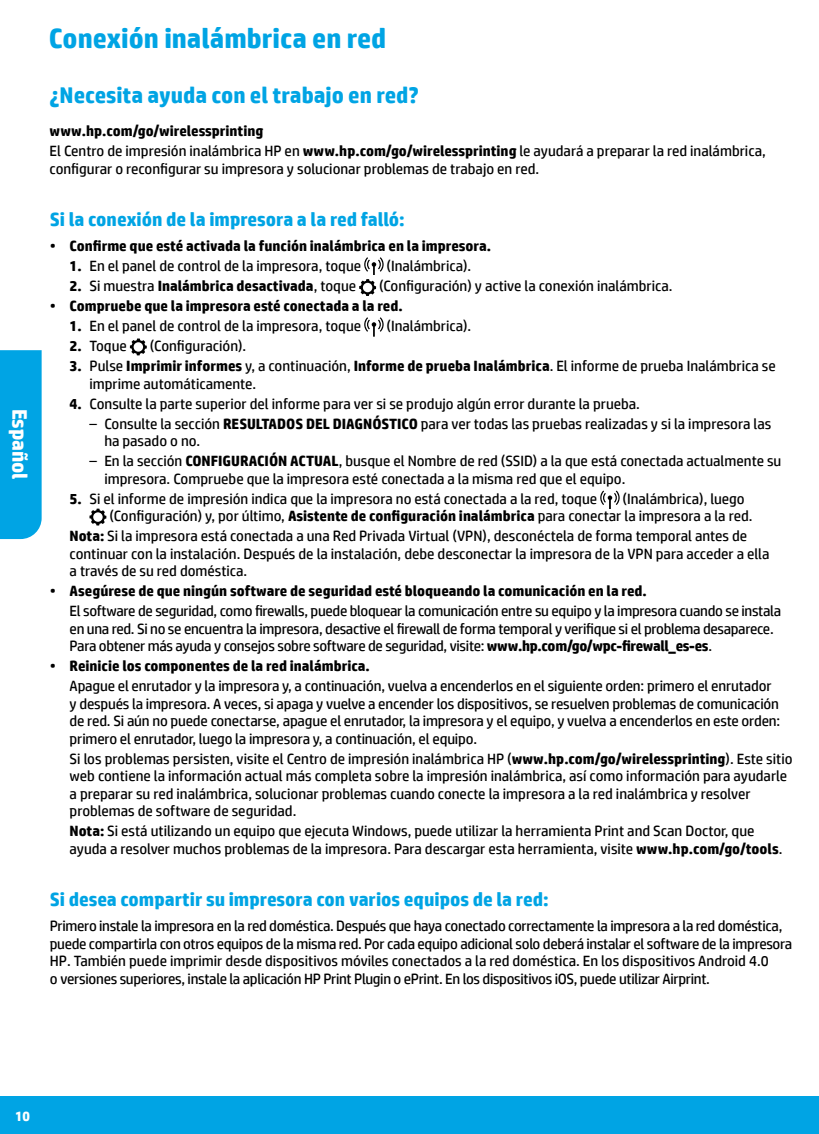
<style>
.page{position:relative;width:819px;height:1134px;background:#fff}
.page>*{position:absolute;margin:0;border:0;box-sizing:border-box;transform-origin:0 0}
.t1{font:700 28px "HP Simplified";color:#00a4e4}
.t2{font:700 22.75px "HP Simplified";color:#00a4e4}
.t3{font:700 21px "HP Simplified";color:#fff}
.t4{font:700 19.25px "HP Simplified";color:#00a4e4}
.t5{font:14.88px/17.5px "HP Simplified";color:#000}
.t6{font:14.88px/17.5px "HP Simplified";letter-spacing:-.02em;color:#000}
.t7{font:700 14.88px "HP Simplified";color:#000}
.t8{font:700 14px "HP Simplified";color:#fff}
.s1{font-weight:700}
.s2{font-weight:400}
</style>
<div class="page">
<div style="left:0;top:1096px;width:819px;height:38px;background:#00a4e4"></div>
<div style="left:0;top:350px;width:42px;height:189px;background:#00a4e4"></div>
<svg style="left:359px;top:257px;width:25px;height:39px"></svg>
<svg style="left:364px;top:317px;width:20px;height:20px"></svg>
<svg style="left:130px;top:339px;width:17px;height:16px"></svg>
<svg style="left:600px;top:491px;width:20px;height:17px"></svg>
<svg style="left:89px;top:509px;width:17px;height:17px"></svg>
<h3 class="t3" style="left:33px;top:409px;width:73px;rotate:90deg">Español</h3>
<h1 class="t1" style="left:49px;top:20px;width:339px">Conexión inalámbrica en red</h1>
<h2 class="t2" style="left:50px;top:80px;width:371px">¿Necesita ayuda con el trabajo en red?</h2>
<p class="t5" style="left:50px;top:121px;width:718px;line-height:19.9px"><span class="s1">www.hp.com/go/wirelessprinting<br></span>El Centro de impresión inalámbrica HP en <span class="s1">www.hp.com/go/wirelessprinting</span> le ayudará a preparar la red inalámbrica,</p>
<p class="t5" style="left:50px;top:159px;width:491px">configurar o reconfigurar su impresora y solucionar problemas de trabajo en red.</p>
<p class="t4" style="left:50px;top:207px;width:357px">Si la conexión de la impresora a la red falló:</p>
<p class="t7" style="left:50px;top:236px;width:443px"><span class="s2">•</span> Confirme que esté activada la función inalámbrica en la impresora.</p>
<p class="t5" style="left:70px;top:257px;width:293px"><span class="s1">1.</span> En el panel de control de la impresora, toque</p>
<p class="t5" style="left:387px;top:257px;width:86px">(Inalámbrica).</p>
<p class="t7" style="left:70px;top:276px;width:288px">2. <span class="s2">Si muestra</span> Inalámbrica desactivada<span class="s2">, toque</span></p>
<p class="t5" style="left:379px;top:277px;width:295px">(Configuración) y active la conexión inalámbrica.</p>
<p class="t7" style="left:50px;top:296px;width:354px"><span class="s2">•</span> Compruebe que la impresora esté conectada a la red.</p>
<p class="t5" style="left:70px;top:317px;width:293px"><span class="s1">1.</span> En el panel de control de la impresora, toque</p>
<p class="t5" style="left:387px;top:317px;width:86px">(Inalámbrica).</p>
<p class="t5" style="left:70px;top:337px;width:59px"><span class="s1">2.</span> Toque</p>
<p class="t5" style="left:150px;top:337px;width:98px">(Configuración).</p>
<p class="t5" style="left:89px;top:357px;width:688px;text-indent:-20px"><span class="s1">3.</span> Pulse <span class="s1">Imprimir informes</span> y, a continuación, <span class="s1">Informe de prueba Inalámbrica</span>. El informe de prueba Inalámbrica se imprime automáticamente.</p>
<p class="t5" style="left:70px;top:394px;width:572px"><span class="s1">4.</span> Consulte la parte superior del informe para ver si se produjo algún error durante la prueba.</p>
<p class="t5" style="left:104px;top:414px;width:669px;text-indent:-15px">– Consulte la sección <span class="s1">RESULTADOS DEL DIAGNÓSTICO</span> para ver todas las pruebas realizadas y si la impresora las ha pasado o no.</p>
<p class="t5" style="left:104px;top:452px;width:679px;text-indent:-15px">– En la sección <span class="s1">CONFIGURACIÓN ACTUAL</span>, busque el Nombre de red (SSID) a la que está conectada actualmente su impresora. Compruebe que la impresora esté conectada a la misma red que el equipo.</p>
<p class="t5" style="left:70px;top:490px;width:529px"><span class="s1">5.</span> Si el informe de impresión indica que la impresora no está conectada a la red, toque</p>
<p class="t5" style="left:109px;top:490px;width:645px;text-indent:513px">(Inalámbrica), luego (Configuración) y, por último, <span class="s1">Asistente de configuración inalámbrica</span> para conectar la impresora a la red.</p>
<p class="t5" style="left:70px;top:527px;width:701px"><span class="s1">Nota:</span> Si la impresora está conectada a una Red Privada Virtual (VPN), desconéctela de forma temporal antes de continuar con la instalación. Después de la instalación, debe desconectar la impresora de la VPN para acceder a ella a través de su red doméstica.</p>
<p class="t6" style="left:70px;top:581px;width:713px;line-height:19.9px;text-indent:-20px">• <span class="s1">Asegúrese de que ningún software de seguridad esté bloqueando la comunicación en la red.<br></span>El software de seguridad, como firewalls, puede bloquear la comunicación entre su equipo y la impresora cuando se instala</p>
<p class="t6" style="left:70px;top:620px;width:706px">en una red. Si no se encuentra la impresora, desactive el firewall de forma temporal y verifique si el problema desaparece.<br>Para obtener más ayuda y consejos sobre software de seguridad, visite: <span class="s1">www.hp.com/go/wpc-firewall_es-es</span>.</p>
<p class="t5" style="left:70px;top:656px;width:703px;line-height:19.9px;text-indent:-20px">• <span class="s1">Reinicie los componentes de la red inalámbrica.<br></span>Apague el enrutador y la impresora y, a continuación, vuelva a encenderlos en el siguiente orden: primero el enrutador</p>
<p class="t5" style="left:70px;top:695px;width:712px;text-align:justify">y después la impresora. A veces, si apaga y vuelve a encender los dispositivos, se resuelven problemas de comunicación de red. Si aún no puede conectarse, apague el enrutador, la impresora y el equipo, y vuelva a encenderlos en este orden: primero el enrutador, luego la impresora y, a continuación, el equipo.</p>
<p class="t5" style="left:70px;top:750px;width:724px">Si los problemas persisten, visite el Centro de impresión inalámbrica HP (<span class="s1">www.hp.com/go/wirelessprinting</span>). Este sitio web contiene la información actual más completa sobre la impresión inalámbrica, así como información para ayudarle a preparar su red inalámbrica, solucionar problemas cuando conecte la impresora a la red inalámbrica y resolver problemas de software de seguridad.</p>
<p class="t5" style="left:70px;top:822px;width:714px"><span class="s1">Nota:</span> Si está utilizando un equipo que ejecuta Windows, puede utilizar la herramienta Print and Scan Doctor, que ayuda a resolver muchos problemas de la impresora. Para descargar esta herramienta, visite <span class="s1">www.hp.com/go/tools</span>.</p>
<p class="t4" style="left:50px;top:887px;width:500px">Si desea compartir su impresora con varios equipos de la red:</p>
<p class="t6" style="left:50px;top:917px;width:744px">Primero instale la impresora en la red doméstica. Después que haya conectado correctamente la impresora a la red doméstica, puede compartirla con otros equipos de la misma red. Por cada equipo adicional solo deberá instalar el software de la impresora HP. También puede imprimir desde dispositivos móviles conectados a la red doméstica. En los dispositivos Android 4.0<br>o versiones superiores, instale la aplicación HP Print Plugin o ePrint. En los dispositivos iOS, puede utilizar Airprint.</p>
<p class="t8" style="left:15px;top:1107px;width:17px">10</p>
</div>
